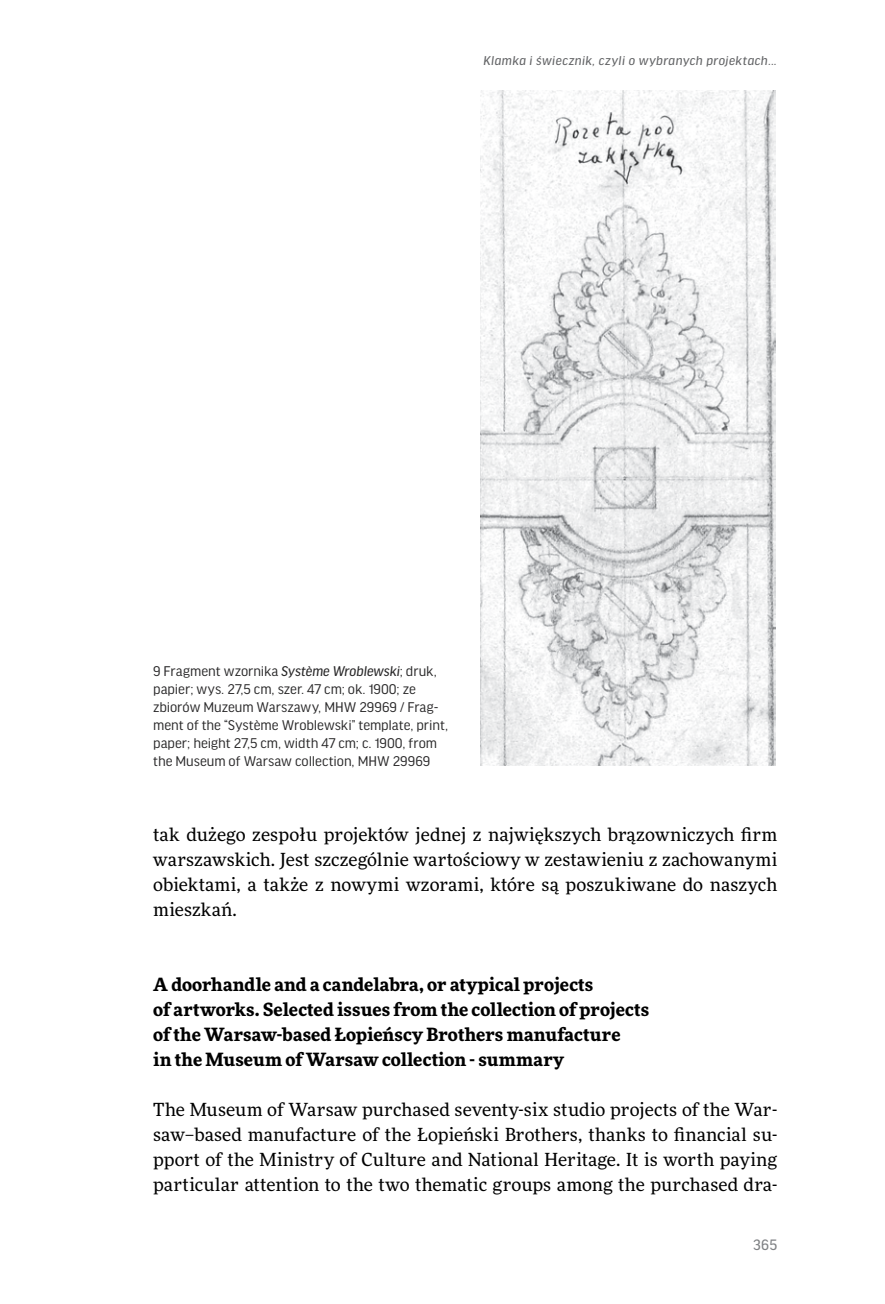
<style>
.page{position:relative;width:885px;height:1304px;background:#fff}
.page>*{position:absolute;margin:0;border:0;box-sizing:border-box;transform-origin:0 0}
.t1{font:18px/25px "More Pro";letter-spacing:.005em;color:#000;text-align:justify}
.t2{font:700 18px/25px "More Pro";letter-spacing:.005em;color:#000}
.t3{font:16px "Good Headline Pro News";color:#808285}
.t4{font:15px/18px "Good Headline Pro";color:#292829}
.t5{font:italic 13.6px "Good Headline Pro News";letter-spacing:.025em;color:#636466}
.s1{font-family:"Good Headline Pro News";font-style:italic}
</style>
<div class="page">
<img style="left:480px;top:91px;width:295px;height:675px">
<p class="t5" style="left:483px;top:54px;width:295px">Klamka i świecznik, czyli o wybranych projektach...</p>
<p class="t4" style="left:153px;top:662px;width:296px">9 Fragment wzornika <span class="s1">Système Wroblewski</span>; druk, papier; wys. 27,5 cm, szer. 47 cm; ok. 1900; ze zbiorów Muzeum Warszawy, MHW 29969 / Frag&shy;ment of the “Système Wroblewski” template, print, paper; height 27,5 cm, width 47 cm; c. 1900, from the Museum of Warsaw collection, MHW 29969</p>
<p class="t1" style="left:153px;top:821px;width:625px">tak dużego zespołu projektów jednej z największych brązowniczych firm warszawskich. Jest szczególnie wartościowy w zestawieniu z zachowanymi obiektami, a także z nowymi wzorami, które są poszukiwane do naszych mieszkań.</p>
<p class="t2" style="left:153px;top:970px;width:497px">A doorhandle and a candelabra, or atypical projects<br>of artworks. Selected issues from the collection of projects of the Warsaw-based Łopieńscy Brothers manufacture<br>in the Museum of Warsaw collection - summary</p>
<p class="t1" style="left:153px;top:1096px;width:625px">The Museum of Warsaw purchased seventy-six studio projects of the War&shy;saw–based manufacture of the Łopieński Brothers, thanks to financial su&shy;pport of the Ministry of Culture and National Heritage. It is worth paying particular attention to the two thematic groups among the purchased dra-</p>
<p class="t3" style="left:752px;top:1237px;width:26px">365</p>
</div>
